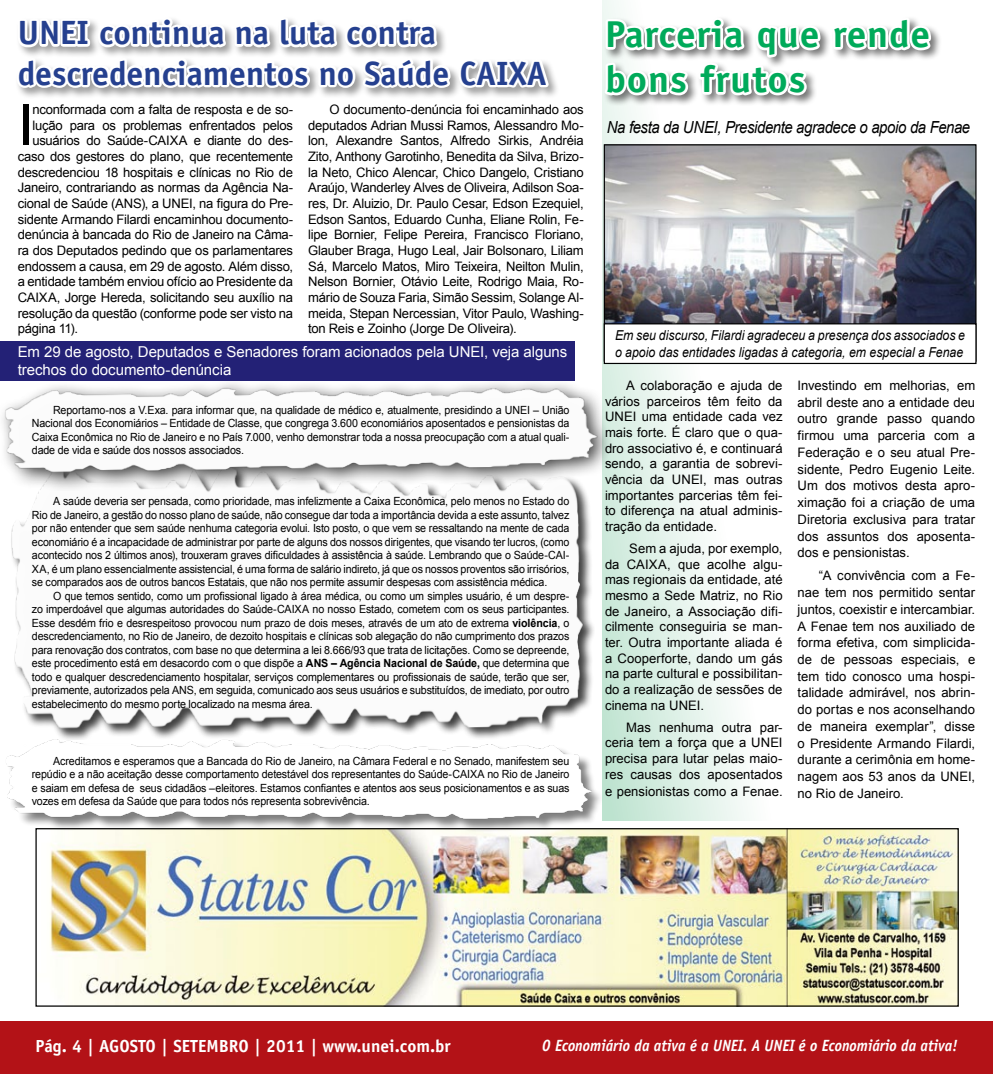
<style>
.page{position:relative;width:993px;height:1074px;background:#fff}
.page>*{position:absolute;margin:0;border:0;box-sizing:border-box;transform-origin:0 0}
.t1{font:56.88px "Arial";color:#000}
.t2{font:700 37.5px/45px "Officina Sans";letter-spacing:.02em;color:#00aa5a;scale:1.05 1}
.t3{font:700 33.75px/40.5px "Officina Sans";color:#25408f}
.t4{font:700 17.5px "Officina Sans";color:#fff}
.t5{font:italic 16.62px "Arial";letter-spacing:-.025em;color:#000;scale:.9 1}
.t6{font:italic 700 16.25px "Officina Sans";color:#fff;scale:.9 1}
.t7{font:15px/18px "Arial";letter-spacing:-.005em;color:#fff}
.t8{font:italic 13.62px/16.4px "Arial";color:#000;scale:.9 1}
.t9{font:13px/15.6px "Arial";letter-spacing:-.015em;color:#000;text-align:justify}
.t10{font:11.25px/13.5px "Arial";letter-spacing:-.015em;color:#000;text-align:justify;scale:.95 1}
.s1{font-weight:700}
</style>
<div class="page">
<svg style="left:602px;top:0;width:375px;height:821px"></svg>
<img style="left:11px;top:491px;width:583px;height:230px">
<img style="left:0;top:362px;width:610px;height:128px">
<img style="left:50px;top:830px;width:906px;height:174px">
<img style="left:6px;top:721px;width:597px;height:111px">
<img style="left:605px;top:146px;width:369px;height:177px">
<div style="left:602px;top:15px;width:339px;height:91px;background:#000;opacity:.53"></div>
<svg style="left:828px;top:2px;width:105px;height:51px"></svg>
<svg style="left:602px;top:2px;width:220px;height:97px"></svg>
<div style="left:604px;top:324px;width:371px;height:39px;background:#fff"></div>
<div style="left:603px;top:323px;width:373px;height:41px;border:1px solid #000"></div>
<div style="left:15px;top:15px;width:544px;height:84px;background:#000;opacity:.39"></div>
<svg style="left:15px;top:15px;width:536px;height:77px"></svg>
<div style="left:0;top:341px;width:574px;height:39px;background:#232176"></div>
<div style="left:0;top:1020px;width:992px;height:54px;background:#b31217"></div>
<hr style="left:992px;top:1020px;width:1px;height:54px;background:#b31217">
<h3 class="t3" style="left:18px;top:12px;width:530px">UNEI continua na luta contra descredenciamentos no Saúde CAIXA</h3>
<h1 class="t1" style="left:18px;top:88px;width:17px">I</h1>
<p class="t9" style="left:32px;top:102px;width:262px">nconformada com a falta de resposta e de so-</p>
<p class="t9" style="left:32px;top:117px;width:262px">lução para os problemas enfrentados pelos</p>
<p class="t9" style="left:32px;top:133px;width:262px">usuários do Saúde-CAIXA e diante do des-</p>
<p class="t9" style="left:18px;top:149px;width:277px">caso dos gestores do plano, que recentemente</p>
<p class="t9" style="left:18px;top:164px;width:277px">descredenciou 18 hospitais e clínicas no Rio de</p>
<p class="t9" style="left:18px;top:180px;width:277px">Janeiro, contrariando as normas da Agência Na-</p>
<p class="t9" style="left:18px;top:196px;width:277px">cional de Saúde (ANS), a UNEI, na figura do Pre-</p>
<p class="t9" style="left:18px;top:211px;width:277px">sidente Armando Filardi encaminhou documento-</p>
<p class="t9" style="left:18px;top:227px;width:277px">denúncia à bancada do Rio de Janeiro na Câma-</p>
<p class="t9" style="left:18px;top:243px;width:277px">ra dos Deputados pedindo que os parlamentares</p>
<p class="t9" style="left:18px;top:258px;width:277px">endossem a causa, em 29 de agosto. Além disso,</p>
<p class="t9" style="left:18px;top:274px;width:277px">a entidade também enviou ofício ao Presidente da</p>
<p class="t9" style="left:18px;top:290px;width:277px">CAIXA, Jorge Hereda, solicitando seu auxílio na</p>
<p class="t9" style="left:18px;top:305px;width:277px">resolução da questão (conforme pode ser visto na</p>
<p class="t9" style="left:18px;top:321px;width:62px">página 11).</p>
<p class="t9" style="left:308px;top:102px;width:277px;text-indent:21px">O documento-denúncia foi encaminhado aos deputados Adrian Mussi Ramos, Alessandro Mo&shy;lon, Alexandre Santos, Alfredo Sirkis, Andréia Zito, Anthony Garotinho, Benedita da Silva, Brizo&shy;la Neto, Chico Alencar, Chico Dangelo, Cristiano Araújo, Wanderley Alves de Oliveira, Adilson Soa&shy;res, Dr. Aluizio, Dr. Paulo Cesar, Edson Ezequiel, Edson Santos, Eduardo Cunha, Eliane Rolin, Fe&shy;lipe Bornier, Felipe Pereira, Francisco Floriano, Glauber Braga, Hugo Leal, Jair Bolsonaro, Liliam Sá, Marcelo Matos, Miro Teixeira, Neilton Mulin, Nelson Bornier, Otávio Leite, Rodrigo Maia, Ro&shy;mário de Souza Faria, Simão Sessim, Solange Al&shy;meida, Stepan Nercessian, Vitor Paulo, Washing&shy;ton Reis e Zoinho (Jorge De Oliveira).</p>
<p class="t7" style="left:18px;top:343px;width:551px">Em 29 de agosto, Deputados e Senadores foram acionados pela UNEI, veja alguns trechos do documento-denúncia</p>
<p class="t10" style="left:32px;top:403px;width:567px;text-indent:21px">Reportamo-nos a V.Exa. para informar que, na qualidade de médico e, atualmente, presidindo a UNEI – União Nacional dos Economiários – Entidade de Classe, que congrega 3.600 economiários aposentados e pensionistas da Caixa Econômica no Rio de Janeiro e no País 7.000, venho demonstrar toda a nossa preocupação com a atual quali&shy;dade de vida e saúde dos nossos associados.</p>
<p class="t10" style="left:32px;top:494px;width:567px;text-indent:21px">A saúde deveria ser pensada, como prioridade, mas infelizmente a Caixa Econômica, pelo menos no Estado do Rio de Janeiro, a gestão do nosso plano de saúde, não consegue dar toda a importância devida a este assunto, talvez por não entender que sem saúde nenhuma categoria evolui. Isto posto, o que vem se ressaltando na mente de cada economiário é a incapacidade de administrar por parte de alguns dos nossos dirigentes, que visando ter lucros, (como acontecido nos 2 últimos anos), trouxeram graves dificuldades à assistência à saúde. Lembrando que o Saúde-CAI-XA, é um plano essencialmente assistencial, é uma forma de salário indireto, já que os nossos proventos são irrisórios, se comparados aos de outros bancos Estatais, que não nos permite assumir despesas com assistência médica.</p>
<p class="t10" style="left:32px;top:589px;width:567px;text-indent:21px">O que temos sentido, como um profissional ligado à área médica, ou como um simples usuário, é um despre&shy;zo imperdoável que algumas autoridades do Saúde-CAIXA no nosso Estado, cometem com os seus participantes.<br>Esse desdém frio e desrespeitoso provocou num prazo de dois meses, através de um ato de extrema <span class="s1">violência</span>, o descredenciamento, no Rio de Janeiro, de dezoito hospitais e clínicas sob alegação do não cumprimento dos prazos para renovação dos contratos, com base no que determina a lei 8.666/93 que trata de licitações. Como se depreende, este procedimento está em desacordo com o que dispõe a <span class="s1">ANS – Agência Nacional de Saúde,</span> que determina que todo e qualquer descredenciamento hospitalar, serviços complementares ou profissionais de saúde, terão que ser, previamente, autorizados pela ANS, em seguida, comunicado aos seus usuários e substituídos, de imediato, por outro estabelecimento do mesmo porte localizado na mesma área.</p>
<p class="t10" style="left:32px;top:754px;width:567px;text-indent:21px">Acreditamos e esperamos que a Bancada do Rio de Janeiro, na Câmara Federal e no Senado, manifestem seu repúdio e a não aceitação desse comportamento detestável dos representantes do Saúde-CAIXA no Rio de Janeiro e saiam em defesa de seus cidadãos –eleitores. Estamos confiantes e atentos aos seus posicionamentos e as suas vozes em defesa da Saúde que para todos nós representa sobrevivência.</p>
<h2 class="t2" style="left:604px;top:12px;width:311px">Parceria que rende bons frutos</h2>
<p class="t5" style="left:606px;top:116px;width:405px">Na festa da UNEI, Presidente agradece o apoio da Fenae</p>
<p class="t8" style="left:614px;top:327px;width:390px">Em seu discurso, Filardi agradeceu a presença dos associados e o apoio das entidades ligadas à categoria, em especial a Fenae</p>
<p class="t9" style="left:604px;top:378px;width:179px;text-indent:21px">A colaboração e ajuda de vários parceiros têm feito da UNEI uma entidade cada vez mais forte. É claro que o qua&shy;dro associativo é, e continuará sendo, a garantia de sobrevi&shy;vência da UNEI, mas outras importantes parcerias têm fei&shy;to diferença na atual adminis&shy;tração da entidade.</p>
<p class="t9" style="left:604px;top:541px;width:179px;text-indent:24px">Sem a ajuda, por exemplo, da CAIXA, que acolhe algu&shy;mas regionais da entidade, até mesmo a Sede Matriz, no Rio de Janeiro, a Associação difi&shy;cilmente conseguiria se man&shy;ter. Outra importante aliada é a Cooperforte, dando um gás na parte cultural e possibilitan&shy;do a realização de sessões de cinema na UNEI.</p>
<p class="t9" style="left:604px;top:719px;width:179px;line-height:16px;text-indent:21px">Mas nenhuma outra par&shy;ceria tem a força que a UNEI precisa para lutar pelas maio&shy;res causas dos aposentados e pensionistas como a Fenae.</p>
<p class="t9" style="left:797px;top:377px;width:179px;line-height:16.8px">Investindo em melhorias, em abril deste ano a entidade deu outro grande passo quando firmou uma parceria com a Federação e o seu atual Pre&shy;sidente, Pedro Eugenio Leite.<br>Um dos motivos desta apro&shy;ximação foi a criação de uma Diretoria exclusiva para tratar dos assuntos dos aposenta&shy;dos e pensionistas.</p>
<p class="t9" style="left:797px;top:567px;width:179px;line-height:16.8px;text-indent:21px">“A convivência com a Fe&shy;nae tem nos permitido sentar juntos, coexistir e intercambiar.<br>A Fenae tem nos auxiliado de forma efetiva, com simplicida&shy;de de pessoas especiais, e tem tido conosco uma hospi&shy;talidade admirável, nos abrin&shy;do portas e nos aconselhando de maneira exemplar”, disse o Presidente Armando Filardi, durante a cerimônia em home&shy;nagem aos 53 anos da UNEI, no Rio de Janeiro.</p>
<h3 class="t4" style="left:35px;top:1035px;width:416px">Pág. 4 | Agosto | SETEMBRO | 2011 | www.unei.com.br</h3>
<p class="t6" style="left:542px;top:1035px;width:462px">O Economiário da ativa é a UNEI. A UNEI é o Economiário da ativa!</p>
</div>
